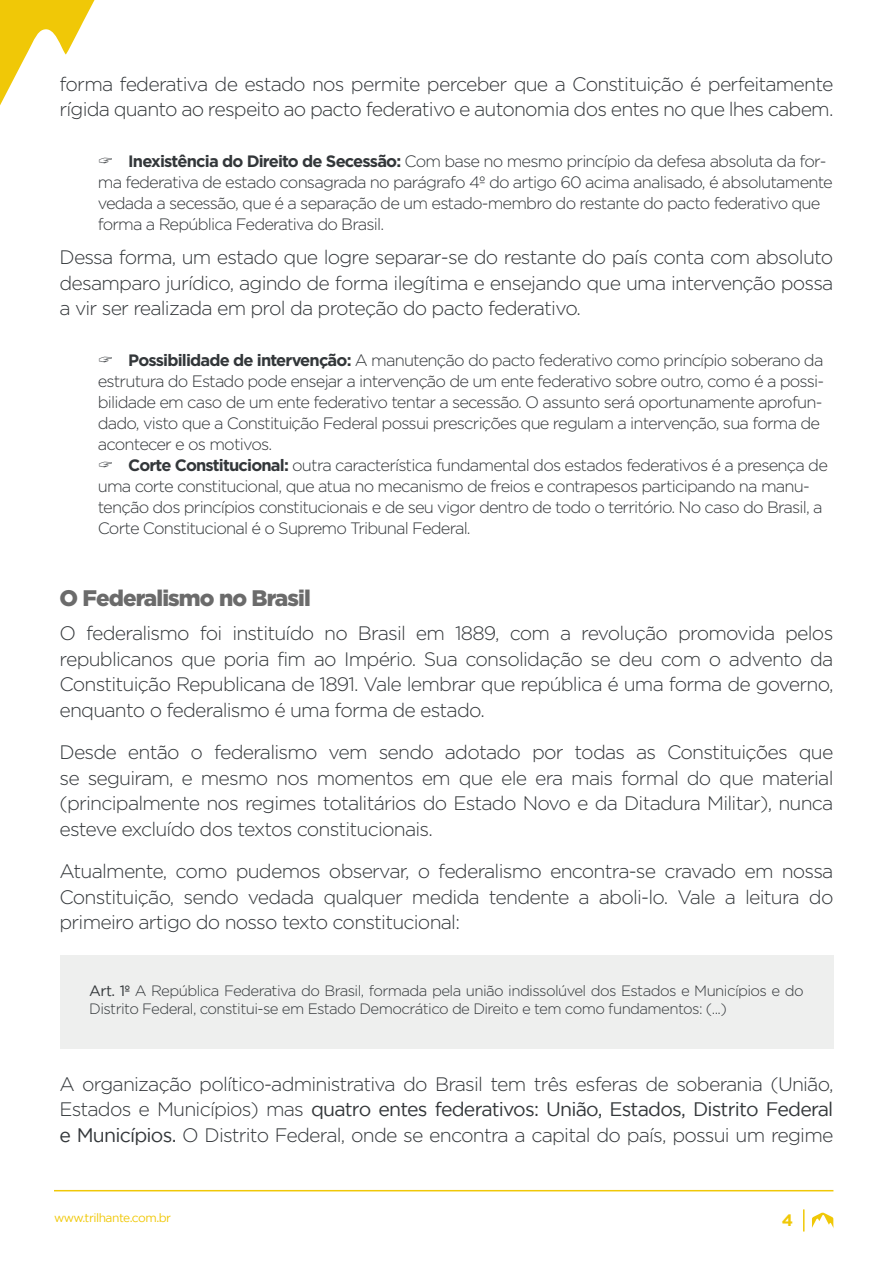
<style>
.page{position:relative;width:893px;height:1263px;background:#fff}
.page>*{position:absolute;margin:0;border:0;box-sizing:border-box;transform-origin:0 0}
.Título_3{font:900 22.5px "Gotham";letter-spacing:-.04em;color:#6b6b6b}
.Parágrafo_Texto{font:300 19.5px/25.5px "Gotham";letter-spacing:-.04em;color:#33373a;text-align:justify}
.t1{font:300 16.5px/21px "Gotham";letter-spacing:-.05em;color:#33373a}
.t2{font:700 16.5px "Gotham";color:#f0c807}
.Citação_de_Lei_Artig{font:300 15px/18px "Gotham";letter-spacing:-.04em;color:#33373a}
.t3{font:12px "Gotham";letter-spacing:-.04em;color:#f0c807}
.s1{font-weight:700}
.s2{font-weight:400}
</style>
<div class="page">
<svg style="left:0;top:0;width:95px;height:106px"></svg>
<svg style="left:803px;top:1209px;width:1px;height:22px"></svg>
<svg style="left:811px;top:1212px;width:23px;height:16px"></svg>
<hr style="left:54px;top:1190px;width:779px;height:1px;background:#f0c807">
<div style="left:60px;top:955px;width:773px;height:94px;background:#eeefee"></div>
<p class="Parágrafo_Texto" style="left:60px;top:71px;width:775px">forma federativa de estado nos permite perceber que a Constituição é perfeitamente rígida quanto ao respeito ao pacto federativo e autonomia dos entes no que lhes cabem.</p>
<p class="t1" style="left:98px;top:150px;width:737px;text-indent:30px"><span class="s1">Inexistência do Direito de Secessão:</span> Com base no mesmo princípio da defesa absoluta da for&shy;ma federativa de estado consagrada no parágrafo 4º do artigo 60 acima analisado, é absolutamente vedada a secessão, que é a separação de um estado-membro do restante do pacto federativo que forma a República Federativa do Brasil.</p>
<p class="Parágrafo_Texto" style="left:60px;top:244px;width:775px">Dessa forma, um estado que logre separar-se do restante do país conta com absoluto desamparo jurídico, agindo de forma ilegítima e ensejando que uma intervenção possa a vir ser realizada em prol da proteção do pacto federativo.</p>
<p class="t1" style="left:98px;top:349px;width:728px;text-indent:30px"><span class="s1">Possibilidade de intervenção:</span> A manutenção do pacto federativo como princípio soberano da estrutura do Estado pode ensejar a intervenção de um ente federativo sobre outro, como é a possi&shy;bilidade em caso de um ente federativo tentar a secessão. O assunto será oportunamente aprofun&shy;dado, visto que a Constituição Federal possui prescrições que regulam a intervenção, sua forma de acontecer e os motivos.</p>
<p class="t1" style="left:98px;top:454px;width:732px;text-indent:30px"><span class="s1">Corte Constitucional:</span> outra característica fundamental dos estados federativos é a presença de uma corte constitucional, que atua no mecanismo de freios e contrapesos participando na manu&shy;tenção dos princípios constitucionais e de seu vigor dentro de todo o território. No caso do Brasil, a Corte Constitucional é o Supremo Tribunal Federal.</p>
<p class="Título_3" style="left:60px;top:585px;width:253px">O Federalismo no Brasil</p>
<p class="Parágrafo_Texto" style="left:60px;top:620px;width:775px">O federalismo foi instituído no Brasil em 1889, com a revolução promovida pelos republicanos que poria fim ao Império. Sua consolidação se deu com o advento da Constituição Republicana de 1891. Vale lembrar que república é uma forma de governo, enquanto o federalismo é uma forma de estado.</p>
<p class="Parágrafo_Texto" style="left:60px;top:739px;width:775px">Desde então o federalismo vem sendo adotado por todas as Constituições que se seguiram, e mesmo nos momentos em que ele era mais formal do que material (principalmente nos regimes totalitários do Estado Novo e da Ditadura Militar), nunca esteve excluído dos textos constitucionais.</p>
<p class="Parágrafo_Texto" style="left:60px;top:858px;width:775px">Atualmente, como pudemos observar, o federalismo encontra-se cravado em nossa Constituição, sendo vedada qualquer medida tendente a aboli-lo. Vale a leitura do primeiro artigo do nosso texto constitucional:</p>
<p class="Citação_de_Lei_Artig" style="left:89px;top:981px;width:716px"><span class="s2">Art. 1º</span> A República Federativa do Brasil, formada pela união indissolúvel dos Estados e Municípios e do<br>Distrito Federal, constitui-se em Estado Democrático de Direito e tem como fundamentos: (...)</p>
<p class="Parágrafo_Texto" style="left:60px;top:1071px;width:775px">A organização político-administrativa do Brasil tem três esferas de soberania (União, Estados e Municípios) mas <span class="s2">quatro entes federativos: União, Estados, Distrito Federal e Municípios.</span> O Distrito Federal, onde se encontra a capital do país, possui um regime</p>
<p class="t3" style="left:54px;top:1211px;width:119px">www.trilhante.com.br</p>
<p class="t2" style="left:782px;top:1211px;width:13px">4</p>
</div>
